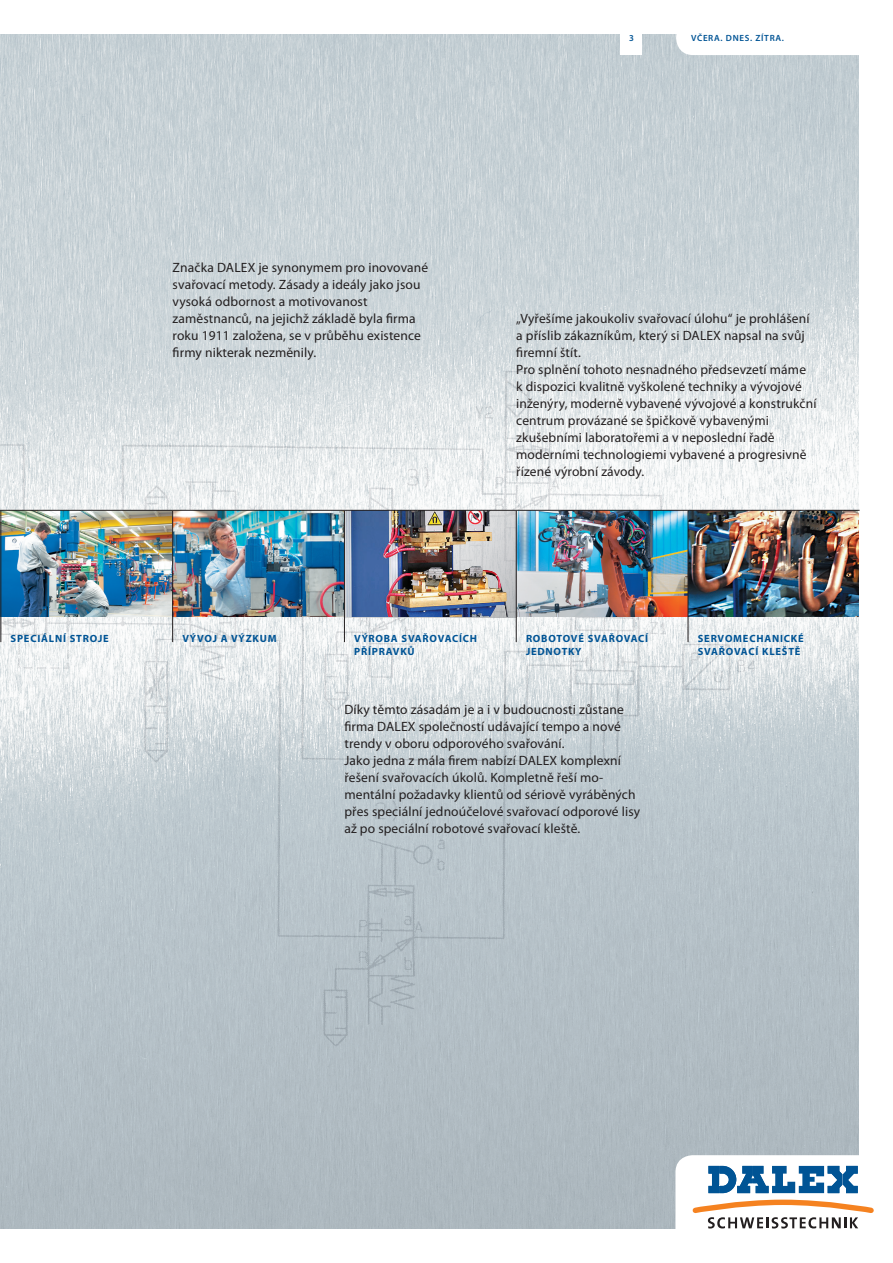
<style>
.page{position:relative;width:893px;height:1263px;background:#fff}
.page>*{position:absolute;margin:0;border:0;box-sizing:border-box;transform-origin:0 0}
.t1{font:13.5px/17px "Myriad Pro";letter-spacing:.01em;color:#231f20}
.t2{font:700 10.5px/12.6px "Myriad Pro";letter-spacing:.075em;color:#005495}
.t3{font:600 9px "Myriad Pro";letter-spacing:.075em;color:#005495}
</style>
<div class="page">
<img style="left:0;top:34px;width:859px;height:1195px">
<svg style="left:676px;top:34px;width:183px;height:21px"></svg>
<div style="left:621px;top:21px;width:21px;height:34px;background:#fff"></div>
<img style="left:0;top:368px;width:769px;height:703px">
<img style="left:345px;top:511px;width:171px;height:106px">
<img style="left:1px;top:511px;width:171px;height:106px">
<img style="left:173px;top:511px;width:171px;height:106px">
<img style="left:517px;top:511px;width:171px;height:106px">
<img style="left:689px;top:511px;width:170px;height:106px">
<svg style="left:675px;top:1155px;width:199px;height:74px"></svg>
<hr style="left:0;top:511px;width:1px;height:131px;background:#231f20">
<hr style="left:172px;top:511px;width:1px;height:131px;background:#231f20">
<hr style="left:688px;top:511px;width:1px;height:131px;background:#231f20">
<hr style="left:344px;top:511px;width:1px;height:131px;background:#231f20">
<hr style="left:516px;top:511px;width:1px;height:131px;background:#231f20">
<hr style="left:0;top:510px;width:860px;height:1px;background:#231f20">
<p class="t3" style="left:629px;top:33px;width:6px">3</p>
<p class="t3" style="left:691px;top:33px;width:95px">VČERA. DNES. ZÍTRA.</p>
<p class="t1" style="left:173px;top:259px;width:257px">Značka DALEX je synonymem pro inovované svařovací metody. Zásady a ideály jako jsou vysoká odbornost a motivovanost zaměstnanců, na jejichž základě byla firma roku 1911 založena, se v průběhu existence firmy nikterak nezměnily.</p>
<p class="t1" style="left:516px;top:310px;width:302px">„Vyřešíme jakoukoliv svařovací úlohu“ je prohlášení a příslib zákazníkům, který si DALEX napsal na svůj firemní štít.<br>Pro splnění tohoto nesnadného předsevzetí máme<br>k dispozici kvalitně vyškolené techniky a vývojové inženýry, moderně vybavené vývojové a konstrukční centrum provázané se špičkově vybavenými zkušebními laboratořemi a v neposlední řadě moderními technologiemi vybavené a progresivně řízené výrobní závody.</p>
<p class="t2" style="left:11px;top:632px;width:100px">SPECIÁLNÍ STROJE</p>
<p class="t2" style="left:182px;top:632px;width:96px">VÝVOJ A VÝZKUM</p>
<p class="t2" style="left:354px;top:632px;width:124px">VÝROBA SVAŘOVACÍCH<br>PŘÍPRAVKŮ</p>
<p class="t2" style="left:526px;top:632px;width:124px">ROBOTOVÉ SVAŘOVACÍ<br>JEDNOTKY</p>
<p class="t2" style="left:698px;top:632px;width:107px">SERVOMECHANICKÉ<br>SVAŘOVACÍ KLEŠTĚ</p>
<p class="t1" style="left:344px;top:702px;width:297px">Díky těmto zásadám je a i v budoucnosti zůstane firma DALEX společností udávající tempo a nové trendy v oboru odporového svařování.<br>Jako jedna z mála firem nabízí DALEX komplexní řešení svařovacích úkolů. Kompletně řeší mo&shy;mentální požadavky klientů od sériově vyráběných přes speciální jednoúčelové svařovací odporové lisy až po speciální robotové svařovací kleště.</p>
</div>
